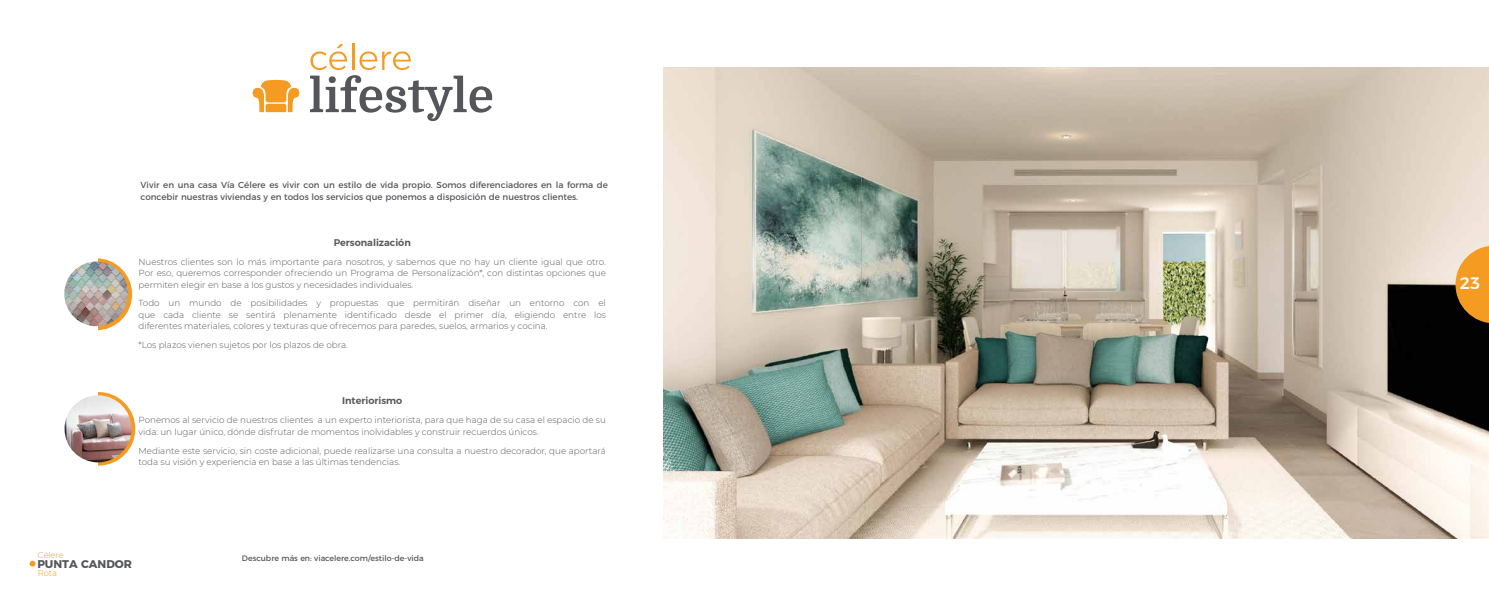
<style>
.page{position:relative;width:1489px;height:596px;background:#fff}
.page>*{position:absolute;margin:0;border:0;box-sizing:border-box;transform-origin:0 0}
.t1{font:500 16.62px "Montserrat";color:#fff}
.t2{font:700 11.2px "Montserrat";color:#55565a}
.t3{font:600 9.62px "Montserrat";color:#5a585b}
.t4{font:300 8.75px/11.4px "Montserrat";color:#5a585b;text-align:justify}
.t5{font:8.75px/12.2px "Montserrat";color:#55565a}
.t6{font:300 8.4px/17.8px "Montserrat";color:#f59b21}
.t7{font:7.88px "Montserrat";color:#55565a}
</style>
<div class="page">
<svg style="left:30px;top:560px;width:5px;height:6px"></svg>
<div style="left:60px;top:258px;width:72px;height:72px;border:3px solid #f59b21;border-radius:50%"></div>
<svg style="left:64px;top:394px;width:69px;height:69px"></svg>
<div style="left:62px;top:392px;width:73px;height:73px;border:4px solid #f59b21;border-radius:50%"></div>
<div style="left:51px;top:113px;width:47px;height:412px;background:#fff"></div>
<img style="left:663px;top:67px;width:825px;height:471px">
<svg style="left:310px;top:44px;width:182px;height:77px"></svg>
<svg style="left:252px;top:80px;width:47px;height:32px"></svg>
<img style="left:64px;top:261px;width:64px;height:65px">
<img style="left:64px;top:395px;width:67px;height:67px;border-radius:33px">
<svg style="left:1455px;top:245px;width:33px;height:78px;background:#d59237"></svg>
<p class="t5" style="left:141px;top:178px;width:469px">Vivir en una casa Vía Célere es vivir con un estilo de vida propio. Somos diferenciadores en la forma de concebir nuestras viviendas y en todos los servicios que ponemos a disposición de nuestros clientes.</p>
<p class="t3" style="left:333px;top:235px;width:79px">Personalización</p>
<p class="t4" style="left:138px;top:255px;width:469px">Nuestros clientes son lo más importante para nosotros, y sabemos que no hay un cliente igual que otro.<br>Por eso, queremos corresponder ofreciendo un Programa de Personalización*, con distintas opciones que permiten elegir en base a los gustos y necesidades individuales.</p>
<p class="t4" style="left:138px;top:297px;width:469px">Todo un mundo de posibilidades y propuestas que permitirán diseñar un entorno con el que cada cliente se sentirá plenamente identificado desde el primer día, eligiendo entre los diferentes materiales, colores y texturas que ofrecemos para paredes, suelos, armarios y cocina.</p>
<p class="t4" style="left:138px;top:338px;width:211px">*Los plazos vienen sujetos por los plazos de obra.</p>
<p class="t3" style="left:342px;top:393px;width:62px">Interiorismo</p>
<p class="t4" style="left:138px;top:414px;width:469px">Ponemos al servicio de nuestros clientes a un experto interiorista, para que haga de su casa el espacio de su vida: un lugar único, dónde disfrutar de momentos inolvidables y construir recuerdos únicos.</p>
<p class="t4" style="left:138px;top:444px;width:469px">Mediante este servicio, sin coste adicional, puede realizarse una consulta a nuestro decorador, que aportará toda su visión y experiencia en base a las últimas tendencias.</p>
<p class="t6" style="left:38px;top:546px;width:28px">Célere<br>Rota</p>
<p class="t2" style="left:37px;top:554px;width:96px">PUNTA CANDOR</p>
<p class="t7" style="left:242px;top:551px;width:183px">Descubre más en: viacelere.com/estilo-de-vida</p>
<h1 class="t1" style="left:1459px;top:270px;width:22px">23</h1>
</div>
